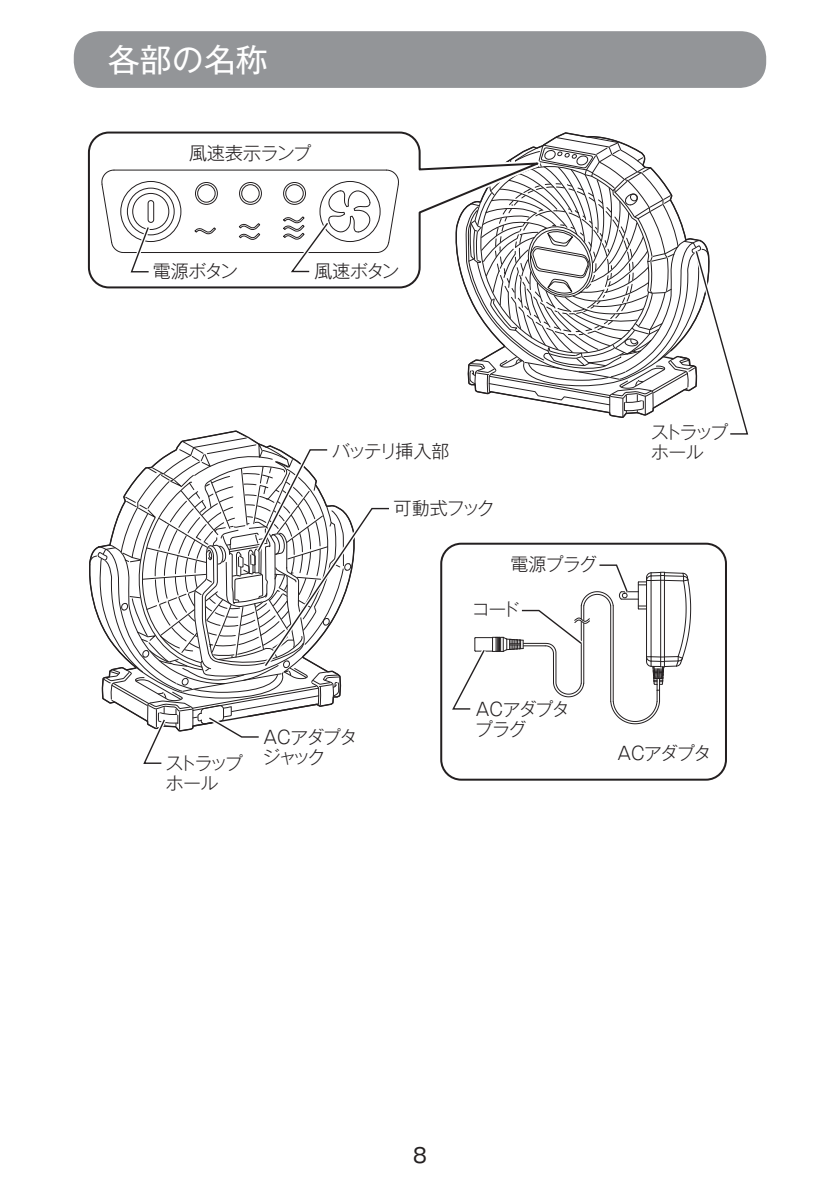
<style>
.page{position:relative;width:840px;height:1191px;background:#fff}
.page>*{position:absolute;margin:0;border:0;box-sizing:border-box;transform-origin:0 0}
.t1{font:32px "Gothic MB101 Pro";color:#fff}
.t2{font:20px "Gothic MB101 Pro";color:#231f20}
.t3{font:300 18px/20px "Gothic MB101 Pro";letter-spacing:-.08em;color:#231f20}
.t4{font:300 18px/20px "Gothic MB101 Pro";letter-spacing:-.1em;color:#231f20}
.t5{font:300 18px/20px "Gothic MB101 Pro";letter-spacing:-.14em;color:#231f20}
.t6{font:300 18px/20px "Gothic MB101 Pro";letter-spacing:-.145em;color:#231f20}
.t7{font:300 18px "Gothic MB101 Pro";letter-spacing:-.025em;color:#231f20}
.t8{font:300 18px "Gothic MB101 Pro";letter-spacing:-.105em;color:#231f20}
</style>
<div class="page">
<div style="left:74px;top:31px;width:691px;height:57px;background:#939598;border-radius:26px"></div>
<div style="left:440px;top:542px;width:286px;height:238px;border:2px solid #231f20;border-radius:20px"></div>
<svg style="left:87px;top:131px;width:359px;height:158px"></svg>
<svg style="left:87px;top:169px;width:312px;height:595px"></svg>
<svg style="left:446px;top:132px;width:303px;height:593px"></svg>
<h1 class="t1" style="left:108px;top:33px;width:162px">各部の名称</h1>
<p class="t7" style="left:189px;top:138px;width:124px">風速表示ランプ</p>
<p class="t3" style="left:153px;top:259px;width:87px">電源ボタン</p>
<p class="t3" style="left:314px;top:258px;width:87px">風速ボタン</p>
<p class="t8" style="left:332px;top:436px;width:119px">バッテリ挿入部</p>
<p class="t3" style="left:393px;top:495px;width:103px">可動式フック</p>
<p class="t3" style="left:510px;top:551px;width:88px">電源プラグ</p>
<p class="t3" style="left:471px;top:596px;width:50px">コード</p>
<p class="t6" style="left:650px;top:420px;width:79px">ストラップホール</p>
<p class="t5" style="left:165px;top:750px;width:79px">ストラップホール</p>
<p class="t4" style="left:262px;top:725px;width:96px">ACアダプタジャック</p>
<p class="t3" style="left:474px;top:696px;width:96px">ACアダプタプラグ</p>
<p class="t3" style="left:617px;top:740px;width:95px">ACアダプタ</p>
<p class="t2" style="left:413px;top:1139px;width:15px">8</p>
</div>
